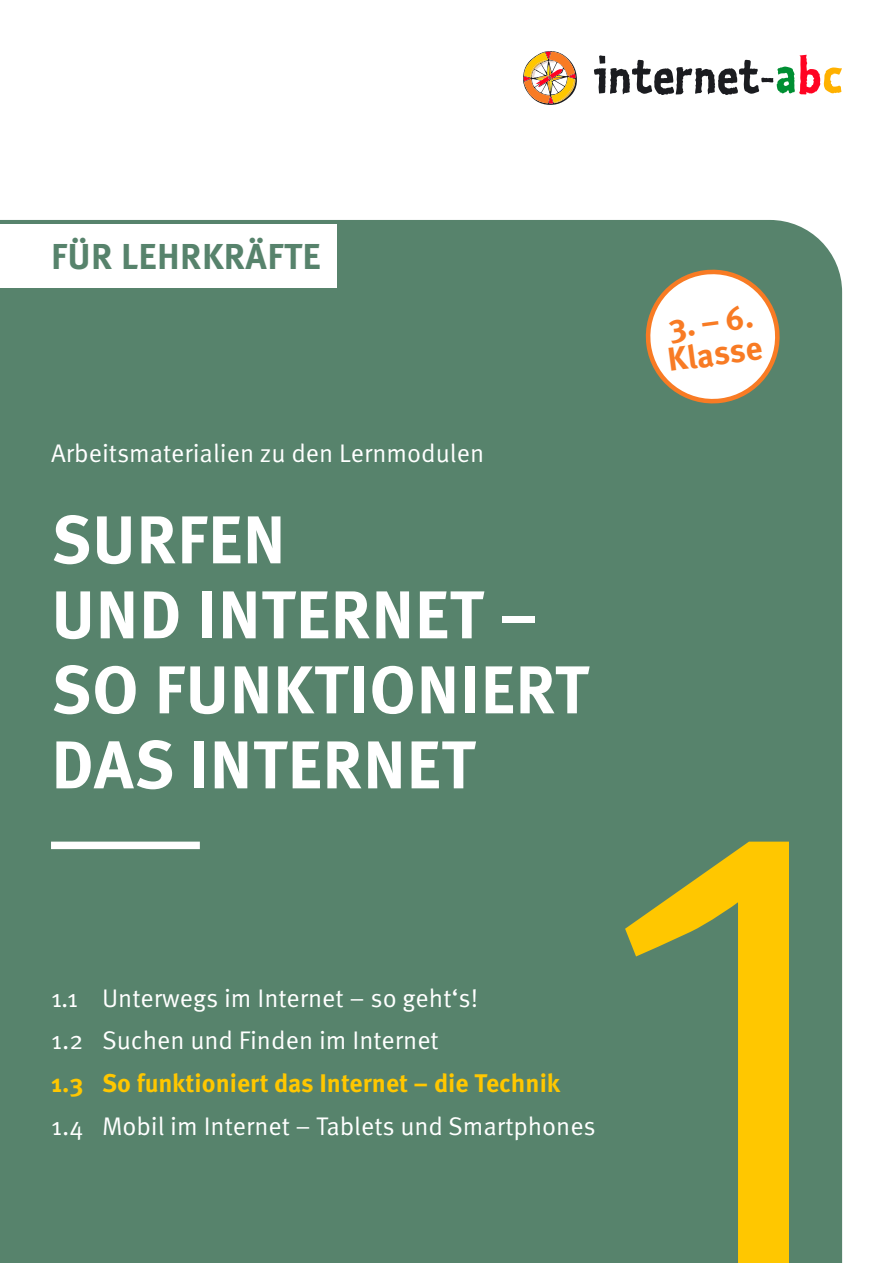
<style>
.page{position:relative;width:893px;height:1263px;background:#fff}
.page>*{position:absolute;margin:0;border:0;box-sizing:border-box;transform-origin:0 0}
.t1{font:700 67.5px/75px "Meta Pro";letter-spacing:.01em;color:#fff}
.t2{font:700 36px "Meta Pro";letter-spacing:.01em;color:#57836c}
.t3{font:700 33px/33px "Meta Pro";color:#f87b24}
.t4{font:25.5px/42.6px "Meta Pro Norm";color:#fff}
.t5{font:700 25.5px "Meta Pro";color:#ffc700}
</style>
<div class="page">
<div style="left:0;top:220px;width:842px;height:1043px;background:#57836c"></div>
<svg style="left:625px;top:842px;width:164px;height:421px;fill:#57836c"></svg>
<svg style="left:594px;top:55px;width:248px;height:40px"></svg>
<svg style="left:523px;top:51px;width:54px;height:54px"></svg>
<svg style="left:642px;top:265px;width:142px;height:143px"></svg>
<div style="left:51px;top:842px;width:149px;height:7px;background:#fff"></div>
<div style="left:0;top:224px;width:337px;height:63px;background:#fff"></div>
<h2 class="t2" style="left:51px;top:229px;width:271px">FÜR LEHRKRÄFTE</h2>
<p class="t4" style="left:51px;top:431px;width:435px">Arbeitsmaterialien zu den Lernmodulen</p>
<h1 class="t1" style="left:51px;top:498px;width:539px">SURFEN<br>UND INTERNET –<br>SO FUNKTIONIERT<br>DAS INTERNET</h1>
<p class="t3" style="left:660px;top:309px;width:97px;rotate:-8deg">3.–6.<br>Klasse</p>
<p class="t4" style="left:51px;top:975px;width:429px">1.1 Unterwegs im Internet – so geht‘s!<br>1.2 Suchen und Finden im Internet</p>
<p class="t5" style="left:51px;top:1063px;width:511px">1.3 So funktioniert das Internet – die Technik</p>
<p class="t4" style="left:51px;top:1103px;width:546px">1.4 Mobil im Internet – Tablets und Smartphones</p>
</div>
